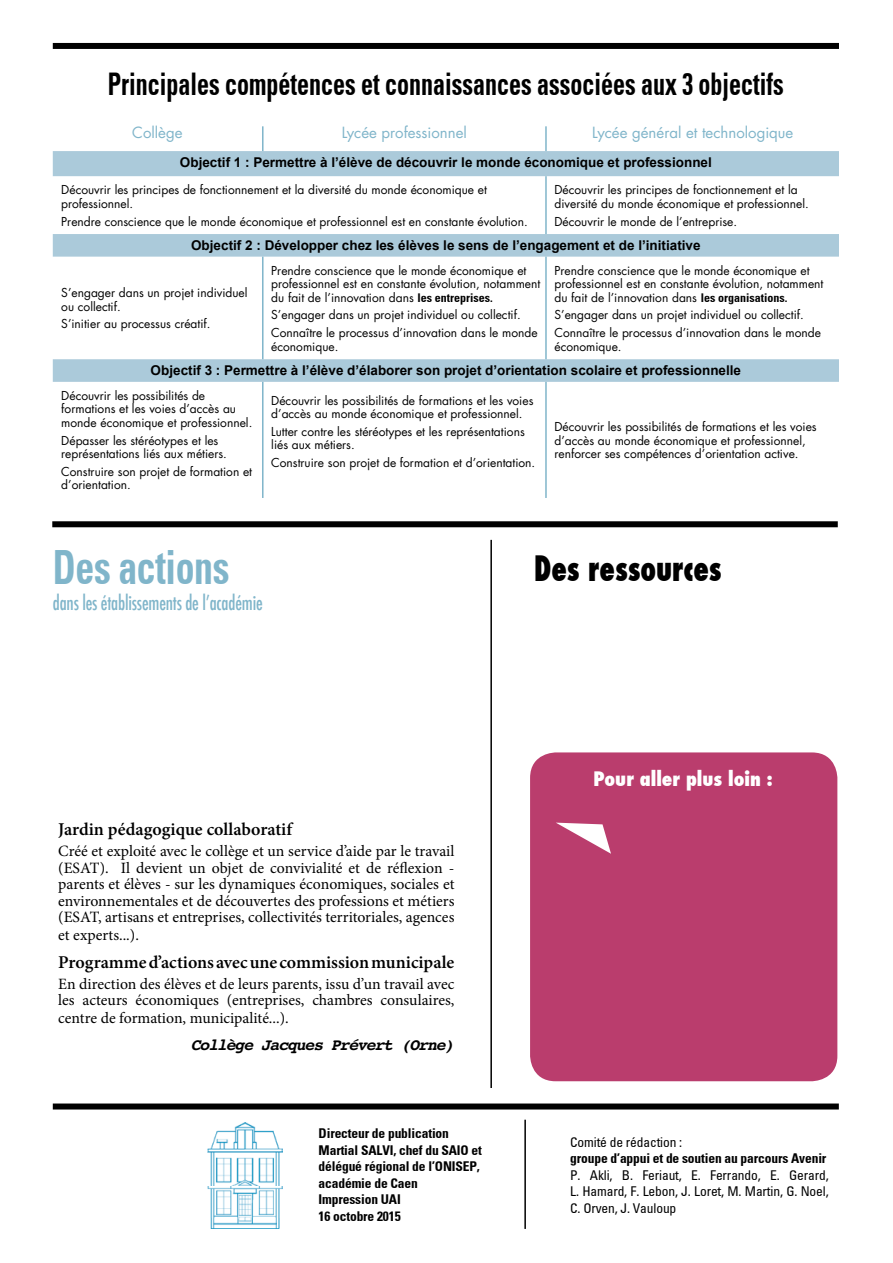
<style>
.page{position:relative;width:893px;height:1263px;background:#fff}
.page>*{position:absolute;margin:0;border:0;box-sizing:border-box;transform-origin:0 0}
.t1{font:700 condensed 47.25px "Univers";letter-spacing:-.01em;color:#80b5ca;scale:.8 1}
.t2{font:800 condensed 34.2px "Futura";color:#000;scale:.83 1}
.t3{font:700 condensed 31.2px "Univers";color:#000;scale:.77 1}
.t4{font:500 condensed 19.8px "Futura";letter-spacing:-.01em;color:#80b5ca;scale:.91 1}
.t5{font:800 condensed 19.5px "Futura";color:#fff}
.t6{font:600 18px "Minion Pro";color:#000}
.t7{font:italic 700 16.5px "Courier";letter-spacing:-.07em;color:#000}
.t8{font:15.75px/16.5px "Minion Pro";color:#000;text-align:justify}
.t9{font:15px "Futura LT";color:#80b5ca}
.t10{font:700 13.5px "Arial";color:#000}
.t11{font:700 condensed 13.5px/16.5px "Univers";letter-spacing:-.01em;color:#000}
.t12{font:condensed 13.5px/16.5px "Univers";letter-spacing:-.01em;color:#000;text-align:justify}
.t13{font:12px/13.5px "Futura LT";color:#000}
.s1{font-family:"Univers";font-weight:700;font-stretch:condensed}
</style>
<div class="page">
<div style="left:530px;top:752px;width:307px;height:329px;background:#ba3d6d;border-radius:26px"></div>
<div style="left:53px;top:1103px;width:786px;height:6px;background:#000"></div>
<div style="left:53px;top:43px;width:786px;height:6px;background:#000"></div>
<div style="left:52px;top:521px;width:786px;height:6px;background:#000"></div>
<svg style="left:53px;top:151px;width:786px;height:231px"></svg>
<hr style="left:545px;top:176px;width:2px;height:58px;background:#80b5ca">
<hr style="left:262px;top:126px;width:2px;height:25px;background:#80b5ca">
<hr style="left:545px;top:126px;width:2px;height:25px;background:#80b5ca">
<hr style="left:262px;top:257px;width:2px;height:102px;background:#80b5ca">
<hr style="left:545px;top:257px;width:2px;height:102px;background:#80b5ca">
<hr style="left:262px;top:382px;width:2px;height:116px;background:#80b5ca">
<hr style="left:545px;top:382px;width:2px;height:116px;background:#80b5ca">
<hr style="left:524px;top:1120px;width:2px;height:109px;background:#000">
<hr style="left:490px;top:540px;width:2px;height:548px;background:#000">
<img style="left:207px;top:1122px;width:76px;height:107px">
<svg style="left:556px;top:823px;width:55px;height:31px"></svg>
<h3 class="t3" style="left:108px;top:64px;width:879px">Principales compétences et connaissances associées aux 3 objectifs</h3>
<p class="t9" style="left:132px;top:123px;width:52px">Collège</p>
<p class="t9" style="left:342px;top:123px;width:127px">Lycée professionnel</p>
<p class="t9" style="left:592px;top:123px;width:203px">Lycée général et technologique</p>
<p class="t10" style="left:180px;top:154px;width:533px">Objectif 1 : Permettre à l’élève de découvrir le monde économique et professionnel</p>
<p class="t13" style="left:61px;top:183px;width:427px">Découvrir les principes de fonctionnement et la diversité du monde économique et professionnel.</p>
<p class="t13" style="left:61px;top:214px;width:468px">Prendre conscience que le monde économique et professionnel est en constante évolution.</p>
<p class="t13" style="left:554px;top:183px;width:256px">Découvrir les principes de fonctionnement et la diversité du monde économique et professionnel.</p>
<p class="t13" style="left:554px;top:214px;width:184px">Découvrir le monde de l’entreprise.</p>
<p class="t10" style="left:191px;top:237px;width:511px">Objectif 2 : Développer chez les élèves le sens de l’engagement et de l’initiative</p>
<p class="t13" style="left:61px;top:286px;width:188px">S’engager dans un projet individuel ou collectif.</p>
<p class="t13" style="left:61px;top:317px;width:151px">S’initier au processus créatif.</p>
<p class="t13" style="left:554px;top:264px;width:271px">Prendre conscience que le monde économique et professionnel est en constante évolution, notamment du fait de l’innovation dans <span class="s1">les organisations.</span></p>
<p class="t13" style="left:554px;top:306px;width:268px;line-height:17.7px">S’engager dans un projet individuel ou collectif.<br>Connaître le processus d’innovation dans le monde</p>
<p class="t13" style="left:554px;top:340px;width:69px">économique.</p>
<p class="t10" style="left:151px;top:362px;width:592px">Objectif 3 : Permettre à l’élève d’élaborer son projet d’orientation scolaire et professionnelle</p>
<p class="t13" style="left:61px;top:389px;width:193px">Découvrir les possibilités de formations et les voies d’accès au monde économique et professionnel.</p>
<p class="t13" style="left:61px;top:434px;width:167px">Dépasser les stéréotypes et les représentations liés aux métiers.</p>
<p class="t13" style="left:61px;top:465px;width:192px">Construire son projet de formation et d’orientation.</p>
<p class="t13" style="left:271px;top:264px;width:271px">Prendre conscience que le monde économique et professionnel est en constante évolution, notamment du fait de l’innovation dans <span class="s1">les entreprises.</span></p>
<p class="t13" style="left:271px;top:306px;width:268px;line-height:17.7px">S’engager dans un projet individuel ou collectif.<br>Connaître le processus d’innovation dans le monde</p>
<p class="t13" style="left:271px;top:340px;width:69px">économique.</p>
<p class="t13" style="left:271px;top:393px;width:264px">Découvrir les possibilités de formations et les voies d’accès au monde économique et professionnel.</p>
<p class="t13" style="left:271px;top:425px;width:255px">Lutter contre les stéréotypes et les représentations liés aux métiers.</p>
<p class="t13" style="left:271px;top:456px;width:266px">Construire son projet de formation et d’orientation.</p>
<p class="t13" style="left:554px;top:420px;width:264px">Découvrir les possibilités de formations et les voies d’accès au monde économique et professionnel, renforcer ses compétences d’orientation active.</p>
<h1 class="t1" style="left:53px;top:538px;width:222px">Des actions</h1>
<h3 class="t4" style="left:53px;top:590px;width:232px">dans les établissements de l’académie</h3>
<h3 class="t6" style="left:58px;top:817px;width:235px">Jardin pédagogique collaboratif</h3>
<p class="t8" style="left:58px;top:843px;width:398px">Créé et exploité avec le collège et un service d’aide par le travail (ESAT). Il devient un objet de convivialité et de réflexion - parents et élèves - sur les dynamiques économiques, sociales et environnementales et de découvertes des professions et métiers (ESAT, artisans et entreprises, collectivités territoriales, agences</p>
<h3 class="t8" style="left:58px;top:927px;width:82px">et experts...).</h3>
<h3 class="t6" style="left:58px;top:949px;width:398px">Programme d’actions avec une commission municipale</h3>
<h3 class="t8" style="left:58px;top:975px;width:398px">En direction des élèves et de leurs parents, issu d’un travail avec les acteurs économiques (entreprises, chambres consulaires,</h3>
<h3 class="t8" style="left:58px;top:1010px;width:232px">centre de formation, municipalité...).</h3>
<h3 class="t7" style="left:191px;top:1031px;width:265px">Collège Jacques Prévert (Orne)</h3>
<h2 class="t2" style="left:534px;top:545px;width:227px">Des ressources</h2>
<h3 class="t5" style="left:594px;top:766px;width:180px">Pour aller plus loin :</h3>
<p class="t11" style="left:319px;top:1125px;width:165px">Directeur de publication<br>Martial SALVI, chef du SAIO et délégué régional de l’ONISEP, académie de Caen<br>Impression UAI<br>16 octobre 2015</p>
<p class="t12" style="left:570px;top:1133px;width:114px">Comité de rédaction :</p>
<p class="t11" style="left:570px;top:1150px;width:258px">groupe d’appui et de soutien au parcours Avenir</p>
<p class="t12" style="left:570px;top:1166px;width:260px">P. Akli, B. Feriaut, E. Ferrando, E. Gerard, L. Hamard, F. Lebon, J. Loret, M. Martin, G. Noel, C. Orven, J. Vauloup</p>
</div>
